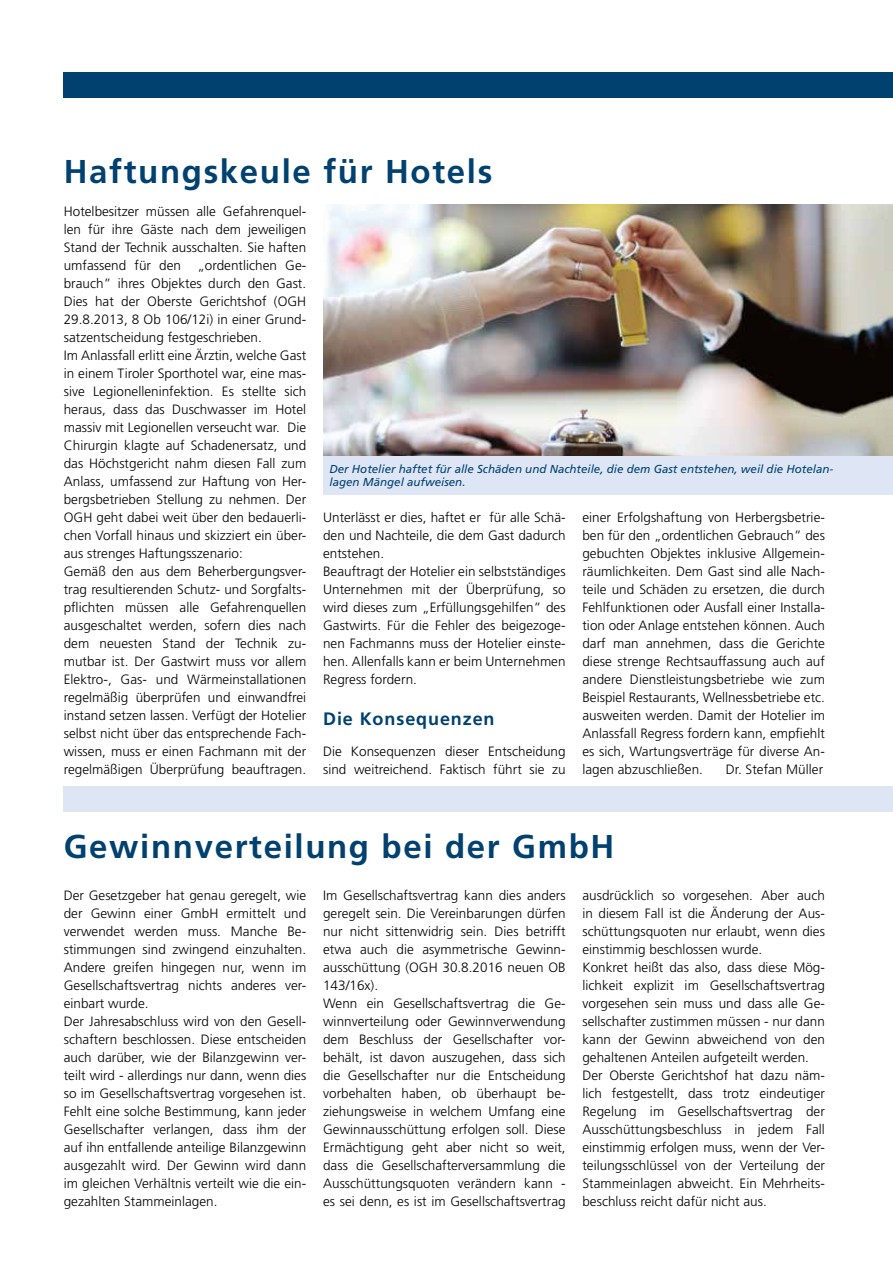
<style>
.page{position:relative;width:893px;height:1263px;background:#fff}
.page>*{position:absolute;margin:0;border:0;box-sizing:border-box;transform-origin:0 0}
.t1{font:700 33px "Frutiger";letter-spacing:.05em;color:#004170}
.t2{font:700 18px "Frutiger";letter-spacing:.05em;color:#004170}
.t3{font:300 13.5px/18px "Frutiger";color:#000}
.t4{font:italic 11.55px/13.5px "Frutiger";color:#004170}
</style>
<div class="page">
<div style="left:323px;top:455px;width:570px;height:39px;background:#dee6f6"></div>
<div style="left:64px;top:72px;width:829px;height:26px;background:#004170"></div>
<img style="left:323px;top:204px;width:570px;height:251px">
<div style="left:64px;top:787px;width:829px;height:25px;background:#dee6f6"></div>
<h1 class="t1" style="left:64px;top:152px;width:430px">Haftungskeule für Hotels</h1>
<p class="t3" style="left:64px;top:202px;width:244px">Hotelbesitzer müssen alle Gefahrenquel&shy;len für ihre Gäste nach dem jeweiligen Stand der Technik ausschalten. Sie haften umfassend für den „ordentlichen Ge&shy;brauch” ihres Objektes durch den Gast.<br>Dies hat der Oberste Gerichtshof (OGH 29.8.2013, 8 Ob 106/12i) in einer Grund&shy;satzentscheidung festgeschrieben.<br>Im Anlassfall erlitt eine Ärztin, welche Gast in einem Tiroler Sporthotel war, eine mas&shy;sive Legionelleninfektion. Es stellte sich heraus, dass das Duschwasser im Hotel massiv mit Legionellen verseucht war. Die Chirurgin klagte auf Schadenersatz, und das Höchstgericht nahm diesen Fall zum Anlass, umfassend zur Haftung von Her&shy;bergsbetrieben Stellung zu nehmen. Der OGH geht dabei weit über den bedauerli&shy;chen Vorfall hinaus und skizziert ein über&shy;aus strenges Haftungsszenario:<br>Gemäß den aus dem Beherbergungsver&shy;trag resultierenden Schutz- und Sorgfalts&shy;pflichten müssen alle Gefahrenquellen ausgeschaltet werden, sofern dies nach dem neuesten Stand der Technik zu&shy;mutbar ist. Der Gastwirt muss vor allem Elektro-, Gas- und Wärmeinstallationen regelmäßig überprüfen und einwandfrei instand setzen lassen. Verfügt der Hotelier selbst nicht über das entsprechende Fach&shy;wissen, muss er einen Fachmann mit der regelmäßigen Überprüfung beauftragen.</p>
<p class="t4" style="left:329px;top:462px;width:505px">Der Hotelier haftet für alle Schäden und Nachteile, die dem Gast entstehen, weil die Hotelan&shy;lagen Mängel aufweisen.</p>
<p class="t3" style="left:323px;top:508px;width:244px">Unterlässt er dies, haftet er für alle Schä&shy;den und Nachteile, die dem Gast dadurch entstehen.<br>Beauftragt der Hotelier ein selbstständiges Unternehmen mit der Überprüfung, so wird dieses zum „Erfüllungsgehilfen” des Gastwirts. Für die Fehler des beigezoge&shy;nen Fachmanns muss der Hotelier einste&shy;hen. Allenfalls kann er beim Unternehmen Regress fordern.</p>
<h2 class="t2" style="left:323px;top:708px;width:173px">Die Konsequenzen</h2>
<p class="t3" style="left:323px;top:742px;width:244px">Die Konsequenzen dieser Entscheidung sind weitreichend. Faktisch führt sie zu</p>
<p class="t3" style="left:582px;top:508px;width:244px;text-align:justify">einer Erfolgshaftung von Herbergsbetrie&shy;ben für den „ordentlichen Gebrauch” des gebuchten Objektes inklusive Allgemein&shy;räumlichkeiten. Dem Gast sind alle Nach&shy;teile und Schäden zu ersetzen, die durch Fehlfunktionen oder Ausfall einer Installa&shy;tion oder Anlage entstehen können. Auch darf man annehmen, dass die Gerichte diese strenge Rechtsauffassung auch auf andere Dienstleistungsbetriebe wie zum Beispiel Restaurants, Wellnessbetriebe etc. ausweiten werden. Damit der Hotelier im Anlassfall Regress fordern kann, empfiehlt es sich, Wartungsverträge für diverse An&shy;lagen abzuschließen.</p>
<p class="t3" style="left:726px;top:760px;width:99px">Dr. Stefan Müller</p>
<h1 class="t1" style="left:64px;top:827px;width:552px">Gewinnverteilung bei der GmbH</h1>
<p class="t3" style="left:64px;top:886px;width:244px">Der Gesetzgeber hat genau geregelt, wie der Gewinn einer GmbH ermittelt und verwendet werden muss. Manche Be&shy;stimmungen sind zwingend einzuhalten.<br>Andere greifen hingegen nur, wenn im Gesellschaftsvertrag nichts anderes ver&shy;einbart wurde.<br>Der Jahresabschluss wird von den Gesell&shy;schaftern beschlossen. Diese entscheiden auch darüber, wie der Bilanzgewinn ver&shy;teilt wird - allerdings nur dann, wenn dies so im Gesellschaftsvertrag vorgesehen ist.<br>Fehlt eine solche Bestimmung, kann jeder Gesellschafter verlangen, dass ihm der auf ihn entfallende anteilige Bilanzgewinn ausgezahlt wird. Der Gewinn wird dann im gleichen Verhältnis verteilt wie die ein&shy;gezahlten Stammeinlagen.</p>
<p class="t3" style="left:323px;top:886px;width:244px">Im Gesellschaftsvertrag kann dies anders geregelt sein. Die Vereinbarungen dürfen nur nicht sittenwidrig sein. Dies betrifft etwa auch die asymmetrische Gewinn&shy;ausschüttung (OGH 30.8.2016 neuen OB 143/16x).<br>Wenn ein Gesellschaftsvertrag die Ge&shy;winnverteilung oder Gewinnverwendung dem Beschluss der Gesellschafter vor&shy;behält, ist davon auszugehen, dass sich die Gesellschafter nur die Entscheidung vorbehalten haben, ob überhaupt be&shy;ziehungsweise in welchem Umfang eine Gewinnausschüttung erfolgen soll. Diese Ermächtigung geht aber nicht so weit, dass die Gesellschafterversammlung die Ausschüttungsquoten verändern kann - es sei denn, es ist im Gesellschaftsvertrag</p>
<p class="t3" style="left:582px;top:886px;width:244px">ausdrücklich so vorgesehen. Aber auch in diesem Fall ist die Änderung der Aus&shy;schüttungsquoten nur erlaubt, wenn dies einstimmig beschlossen wurde.<br>Konkret heißt das also, dass diese Mög&shy;lichkeit explizit im Gesellschaftsvertrag vorgesehen sein muss und dass alle Ge&shy;sellschafter zustimmen müssen - nur dann kann der Gewinn abweichend von den gehaltenen Anteilen aufgeteilt werden.<br>Der Oberste Gerichtshof hat dazu näm&shy;lich festgestellt, dass trotz eindeutiger Regelung im Gesellschaftsvertrag der Ausschüttungsbeschluss in jedem Fall einstimmig erfolgen muss, wenn der Ver&shy;teilungsschlüssel von der Verteilung der Stammeinlagen abweicht. Ein Mehrheits&shy;beschluss reicht dafür nicht aus.</p>
</div>
